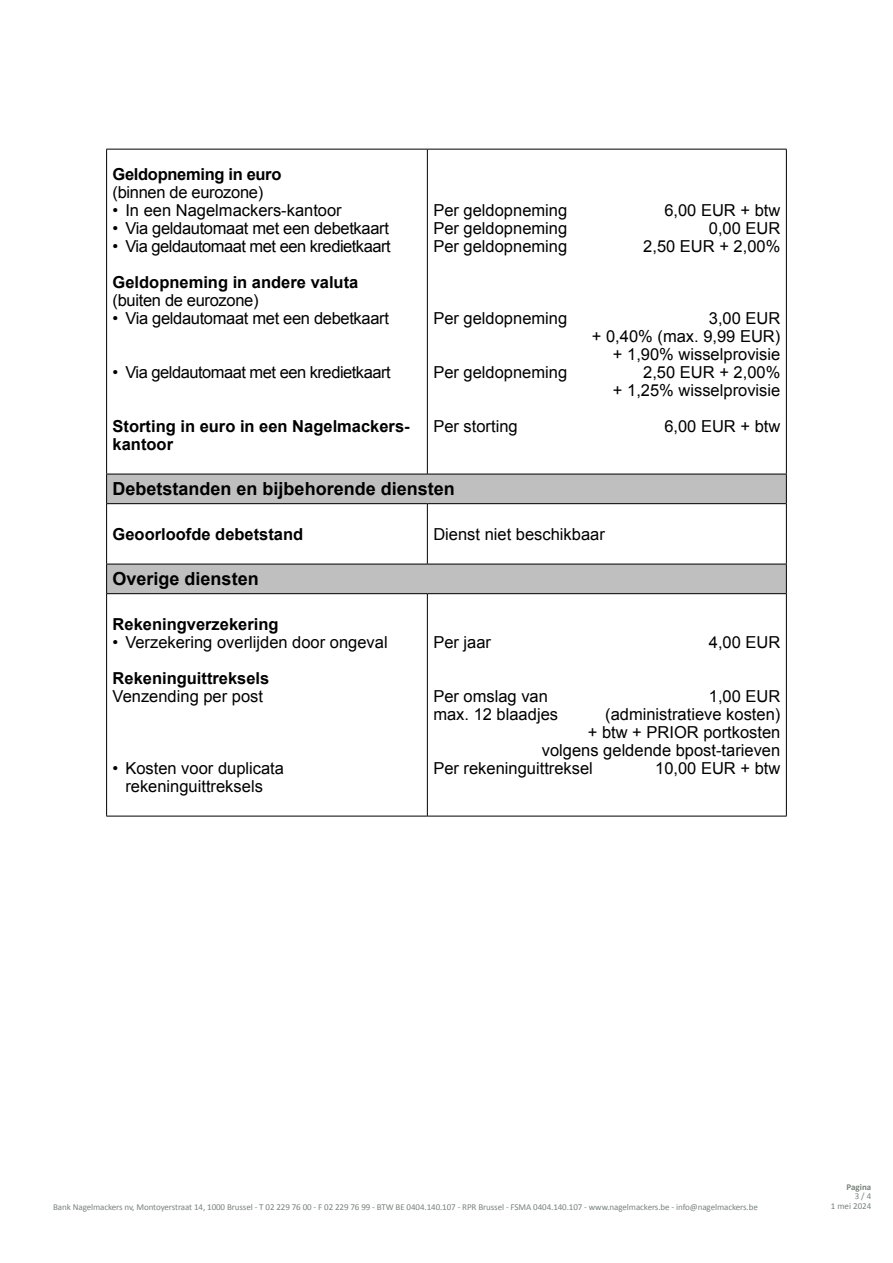
<style>
.page{position:relative;width:893px;height:1263px;background:#fff}
.page>*{position:absolute;margin:0;border:0;box-sizing:border-box;transform-origin:0 0}
.t1{font:700 18px "Arial";color:#000}
.t2{font:16.5px/18px "Arial";color:#000;text-align:right}
.t3{font:700 16.5px/18px "Arial";color:#000}
.t4{font:16.5px "Arial";letter-spacing:-.02em;color:#000}
.t5{font:16.5px "Arial";letter-spacing:-.03em;color:#000}
.t6{font:700 16.5px "Arial";letter-spacing:-.02em;color:#000}
.t7{font:9px "Calibri";letter-spacing:-.01em;color:#79837c}
.t8{font:700 9px "Calibri";color:#79837c}
</style>
<div class="page">
<div style="left:107px;top:474px;width:679px;height:30px;background:#bfbfbf"></div>
<div style="left:107px;top:564px;width:679px;height:30px;background:#bfbfbf"></div>
<hr style="left:106px;top:149px;width:321px;height:1px;background:#000">
<hr style="left:106px;top:149px;width:1px;height:325px;background:#000">
<hr style="left:427px;top:149px;width:360px;height:1px;background:#000">
<hr style="left:427px;top:149px;width:1px;height:325px;background:#000">
<hr style="left:786px;top:149px;width:1px;height:325px;background:#000">
<hr style="left:106px;top:474px;width:321px;height:1px;background:#000">
<svg style="left:106px;top:474px;width:1px;height:29px"></svg>
<hr style="left:427px;top:474px;width:360px;height:1px;background:#000">
<svg style="left:786px;top:474px;width:1px;height:29px"></svg>
<hr style="left:106px;top:503px;width:321px;height:1px;background:#000">
<hr style="left:106px;top:504px;width:1px;height:60px;background:#000">
<hr style="left:427px;top:503px;width:360px;height:1px;background:#000">
<hr style="left:427px;top:504px;width:1px;height:60px;background:#000">
<hr style="left:786px;top:504px;width:1px;height:60px;background:#000">
<hr style="left:106px;top:564px;width:321px;height:1px;background:#000">
<svg style="left:106px;top:564px;width:1px;height:29px"></svg>
<hr style="left:427px;top:564px;width:360px;height:1px;background:#000">
<svg style="left:786px;top:564px;width:1px;height:29px"></svg>
<hr style="left:106px;top:593px;width:321px;height:1px;background:#000">
<hr style="left:106px;top:594px;width:1px;height:222px;background:#000">
<hr style="left:427px;top:593px;width:360px;height:1px;background:#000">
<hr style="left:427px;top:594px;width:1px;height:222px;background:#000">
<hr style="left:786px;top:594px;width:1px;height:222px;background:#000">
<hr style="left:106px;top:816px;width:321px;height:1px;background:#000">
<hr style="left:427px;top:816px;width:360px;height:1px;background:#000">
<p class="t6" style="left:113px;top:163px;width:170px">Geldopneming in euro</p>
<p class="t4" style="left:113px;top:181px;width:152px">(binnen de eurozone)</p>
<p class="t2" style="left:113px;top:201px;width:231px">• In een Nagelmackers-kantoor</p>
<p class="t4" style="left:113px;top:217px;width:278px">• Via geldautomaat met een debetkaart</p>
<p class="t5" style="left:113px;top:235px;width:280px">• Via geldautomaat met een kredietkaart</p>
<p class="t3" style="left:113px;top:274px;width:247px">Geldopneming in andere valuta</p>
<p class="t4" style="left:113px;top:289px;width:147px">(buiten de eurozone)</p>
<p class="t4" style="left:113px;top:307px;width:278px">• Via geldautomaat met een debetkaart</p>
<p class="t5" style="left:113px;top:361px;width:280px">• Via geldautomaat met een kredietkaart</p>
<p class="t3" style="left:113px;top:418px;width:299px">Storting in euro in een Nagelmackers&shy;kantoor</p>
<p class="t2" style="left:433px;top:201px;width:135px">Per geldopneming</p>
<p class="t2" style="left:664px;top:201px;width:118px">6,00 EUR + btw</p>
<p class="t2" style="left:433px;top:219px;width:135px">Per geldopneming</p>
<p class="t2" style="left:709px;top:219px;width:73px">0,00 EUR</p>
<p class="t2" style="left:433px;top:237px;width:135px">Per geldopneming</p>
<p class="t2" style="left:643px;top:237px;width:139px">2,50 EUR + 2,00%</p>
<p class="t2" style="left:433px;top:309px;width:135px">Per geldopneming</p>
<p class="t2" style="left:592px;top:309px;width:190px">3,00 EUR<br>+ 0,40% (max. 9,99 EUR) + 1,90% wisselprovisie</p>
<p class="t2" style="left:433px;top:363px;width:135px">Per geldopneming</p>
<p class="t2" style="left:613px;top:363px;width:169px">2,50 EUR + 2,00%<br>+ 1,25% wisselprovisie</p>
<p class="t2" style="left:433px;top:417px;width:86px">Per storting</p>
<p class="t2" style="left:664px;top:417px;width:118px">6,00 EUR + btw</p>
<p class="t1" style="left:113px;top:477px;width:344px">Debetstanden en bijbehorende diensten</p>
<p class="t3" style="left:113px;top:526px;width:192px">Geoorloofde debetstand</p>
<p class="t2" style="left:433px;top:525px;width:173px">Dienst niet beschikbaar</p>
<p class="t1" style="left:113px;top:567px;width:148px">Overige diensten</p>
<p class="t3" style="left:113px;top:616px;width:167px">Rekeningverzekering</p>
<p class="t2" style="left:113px;top:633px;width:277px">• Verzekering overlijden door ongeval</p>
<p class="t3" style="left:113px;top:670px;width:158px">Rekeninguittreksels</p>
<p class="t2" style="left:113px;top:687px;width:152px">Venzending per post</p>
<p class="t2" style="left:433px;top:633px;width:59px">Per jaar</p>
<p class="t2" style="left:709px;top:633px;width:73px">4,00 EUR</p>
<p class="t2" style="left:433px;top:687px;width:116px">Per omslag van</p>
<p class="t2" style="left:709px;top:687px;width:73px">1,00 EUR</p>
<p class="t2" style="left:433px;top:705px;width:126px">max. 12 blaadjes</p>
<p class="t2" style="left:605px;top:705px;width:177px">(administratieve kosten)</p>
<p class="t2" style="left:588px;top:723px;width:194px">+ btw + PRIOR portkosten</p>
<p class="t2" style="left:542px;top:741px;width:240px">volgens geldende bpost-tarieven</p>
<p class="t2" style="left:433px;top:759px;width:161px">Per rekeninguittreksel</p>
<p class="t2" style="left:655px;top:759px;width:127px">10,00 EUR + btw</p>
<p class="t2" style="left:113px;top:759px;width:173px;text-align:center">• Kosten voor duplicata rekeninguittreksels</p>
<p class="t8" style="left:846px;top:1180px;width:26px">Pagina</p>
<p class="t7" style="left:855px;top:1190px;width:18px">3 / 4</p>
<p class="t7" style="left:53px;top:1200px;width:706px">Bank Nagelmackers nv, Montoyerstraat 14, 1000 Brussel - T 02 229 76 00 - F 02 229 76 99 - BTW BE 0404.140.107 - RPR Brussel - FSMA 0404.140.107 - www.nagelmackers.be - info@nagelmackers.be</p>
<p class="t7" style="left:831px;top:1199px;width:42px">1 mei 2024</p>
</div>
